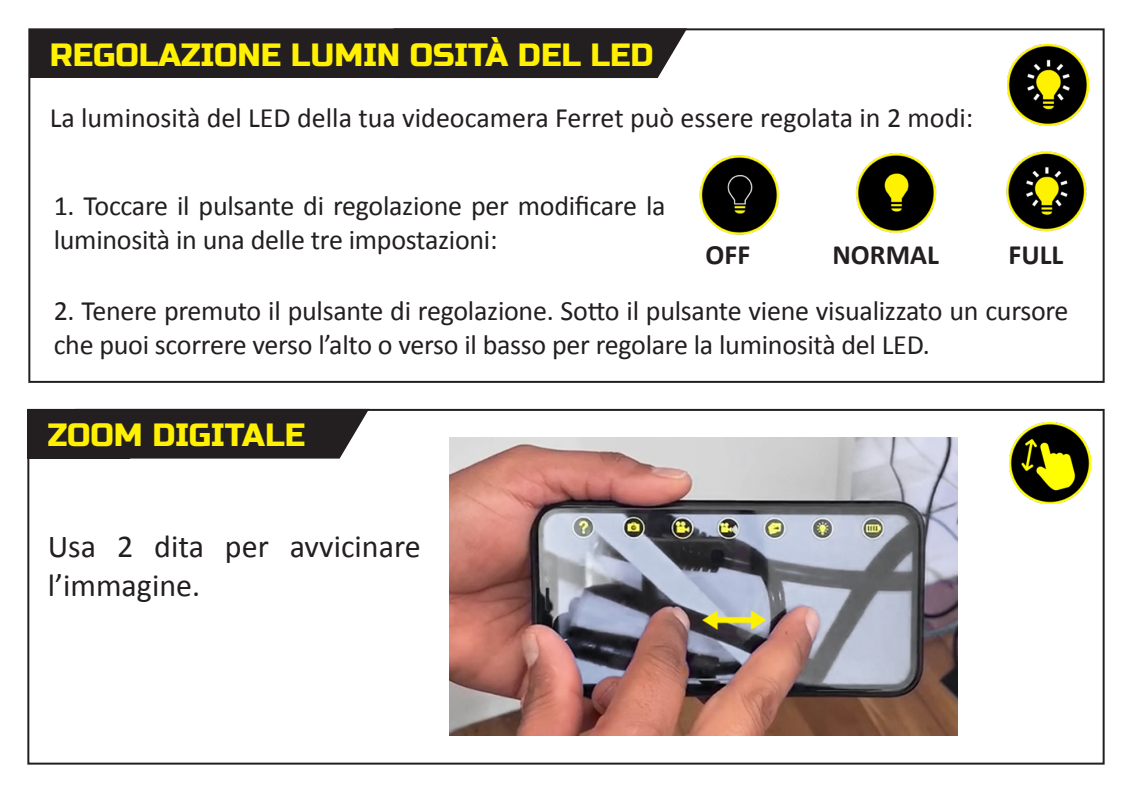
<style>
.page{position:relative;width:1133px;height:793px;background:#fff}
.page>*{position:absolute;margin:0;border:0;box-sizing:border-box;transform-origin:0 0}
.t1{font:32px "Russo One";color:#fff101}
.t2{font:32px/38.4px "Calibri";color:#231f20}
.t3{font:28px/33.6px "Calibri";letter-spacing:-.01em;color:#231f20}
.t4{font:700 28px "Calibri";color:#231f20}
</style>
<div class="page">
<div style="left:455px;top:31px;width:231px;height:47px;background:#231f20"></div>
<div style="left:29px;top:29px;width:426px;height:49px;background:#231f20"></div>
<div style="left:28px;top:28px;width:1076px;height:355px;border:2px solid #231f20"></div>
<img style="left:1006px;top:151px;width:81px;height:81px">
<img style="left:855px;top:153px;width:82px;height:80px">
<img style="left:699px;top:155px;width:80px;height:80px">
<div style="left:130px;top:412px;width:238px;height:46px;background:#231f20"></div>
<div style="left:27px;top:409px;width:103px;height:49px;background:#231f20"></div>
<div style="left:27px;top:409px;width:1077px;height:355px;border:2px solid #231f20"></div>
<img style="left:449px;top:438px;width:509px;height:298px">
<img style="left:1007px;top:45px;width:81px;height:80px">
<img style="left:1009px;top:422px;width:81px;height:81px">
<p class="t1" style="left:50px;top:36px;width:605px">REGOLAZIONE LUMIN OSITÀ DEL LED</p>
<p class="t3" style="left:50px;top:100px;width:925px">La luminosità del LED della tua videocamera Ferret può essere regolata in 2 modi:</p>
<p class="t3" style="left:54px;top:188px;width:613px">1. Toccare il pulsante di regolazione per modificare la luminosità in una delle tre impostazioni:</p>
<p class="t4" style="left:705px;top:234px;width:46px">OFF</p>
<p class="t4" style="left:832px;top:234px;width:108px">NORMAL</p>
<p class="t4" style="left:1008px;top:234px;width:56px">FULL</p>
<p class="t3" style="left:54px;top:293px;width:1016px">2. Tenere premuto il pulsante di regolazione. Sotto il pulsante viene visualizzato un cursore che puoi scorrere verso l’alto o verso il basso per regolare la luminosità del LED.</p>
<p class="t1" style="left:48px;top:417px;width:259px">ZOOM DIGITALE</p>
<p class="t2" style="left:48px;top:526px;width:374px">Usa 2 dita per avvicinare l’immagine.</p>
</div>
